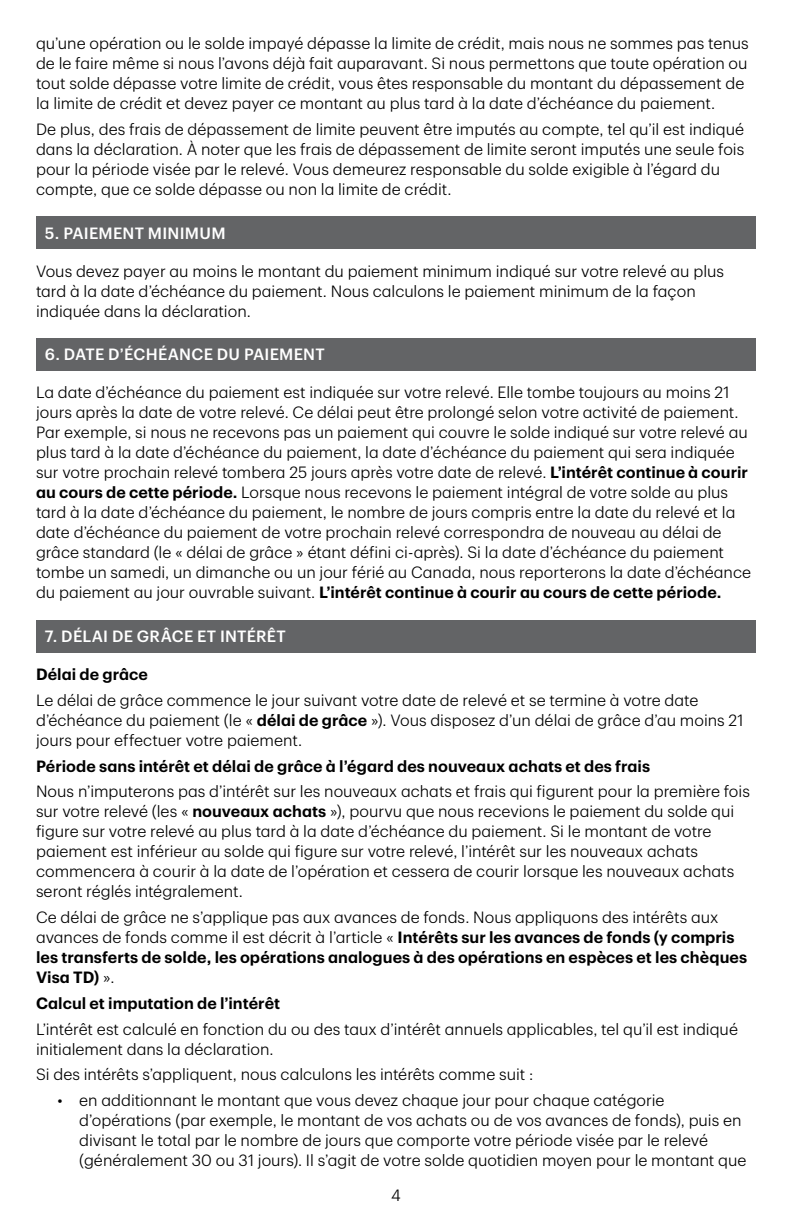
<style>
.page{position:relative;width:792px;height:1224px;background:#fff}
.page>*{position:absolute;margin:0;border:0;box-sizing:border-box;transform-origin:0 0}
.t1{font:300 16px/20px "TD Graphik";color:#000}
.t2{font:600 16px/20px "TD Graphik";letter-spacing:.005em;color:#000}
.t3{font:500 16px "TD Graphik";letter-spacing:.015em;color:#fff}
.s1{font-weight:600}
.s2{font-weight:300}
</style>
<div class="page">
<div style="left:36px;top:216px;width:720px;height:33px;background:#636466"></div>
<div style="left:36px;top:338px;width:720px;height:32px;background:#636466"></div>
<div style="left:36px;top:620px;width:720px;height:32px;background:#636466"></div>
<p class="t1" style="left:36px;top:32px;width:714px">qu’une opération ou le solde impayé dépasse la limite de crédit, mais nous ne sommes pas tenus de le faire même si nous l’avons déjà fait auparavant. Si nous permettons que toute opération ou tout solde dépasse votre limite de crédit, vous êtes responsable du montant du dépassement de la limite de crédit et devez payer ce montant au plus tard à la date d’échéance du paiement.</p>
<p class="t1" style="left:36px;top:118px;width:710px">De plus, des frais de dépassement de limite peuvent être imputés au compte, tel qu’il est indiqué dans la déclaration. À noter que les frais de dépassement de limite seront imputés une seule fois pour la période visée par le relevé. Vous demeurez responsable du solde exigible à l’égard du compte, que ce solde dépasse ou non la limite de crédit.</p>
<h3 class="t3" style="left:45px;top:221px;width:182px">5. PAIEMENT MINIMUM</h3>
<p class="t1" style="left:36px;top:259px;width:690px">Vous devez payer au moins le montant du paiement minimum indiqué sur votre relevé au plus tard à la date d’échéance du paiement. Nous calculons le paiement minimum de la façon indiquée dans la déclaration.</p>
<h3 class="t3" style="left:45px;top:342px;width:281px">6. DATE D’ÉCHÉANCE DU PAIEMENT</h3>
<p class="t1" style="left:36px;top:381px;width:717px">La date d’échéance du paiement est indiquée sur votre relevé. Elle tombe toujours au moins 21 jours après la date de votre relevé. Ce délai peut être prolongé selon votre activité de paiement.<br>Par exemple, si nous ne recevons pas un paiement qui couvre le solde indiqué sur votre relevé au plus tard à la date d’échéance du paiement, la date d’échéance du paiement qui sera indiquée sur votre prochain relevé tombera 25 jours après votre date de relevé. <span class="s1">L’intérêt continue à courir au cours de cette période.</span> Lorsque nous recevons le paiement intégral de votre solde au plus tard à la date d’échéance du paiement, le nombre de jours compris entre la date du relevé et la date d’échéance du paiement de votre prochain relevé correspondra de nouveau au délai de grâce standard (le « délai de grâce » étant défini ci‑après). Si la date d’échéance du paiement tombe un samedi, un dimanche ou un jour férié au Canada, nous reporterons la date d’échéance du paiement au jour ouvrable suivant. <span class="s1">L’intérêt continue à courir au cours de cette période.</span></p>
<h3 class="t3" style="left:45px;top:624px;width:242px">7. DÉLAI DE GRÂCE ET INTÉRÊT</h3>
<h4 class="t2" style="left:36px;top:663px;width:114px">Délai de grâce</h4>
<p class="t1" style="left:36px;top:689px;width:709px">Le délai de grâce commence le jour suivant votre date de relevé et se termine à votre date d’échéance du paiement (le « <span class="s1">délai de grâce</span> »). Vous disposez d’un délai de grâce d’au moins 21 jours pour effectuer votre paiement.</p>
<h4 class="t2" style="left:36px;top:755px;width:616px">Période sans intérêt et délai de grâce à l’égard des nouveaux achats et des frais</h4>
<p class="t1" style="left:36px;top:780px;width:715px">Nous n’imputerons pas d’intérêt sur les nouveaux achats et frais qui figurent pour la première fois sur votre relevé (les « <span class="s1">nouveaux achats</span> »), pourvu que nous recevions le paiement du solde qui figure sur votre relevé au plus tard à la date d’échéance du paiement. Si le montant de votre paiement est inférieur au solde qui figure sur votre relevé, l’intérêt sur les nouveaux achats commencera à courir à la date de l’opération et cessera de courir lorsque les nouveaux achats seront réglés intégralement.</p>
<p class="t2" style="left:36px;top:906px;width:713px"><span class="s2">Ce délai de grâce ne s’applique pas aux avances de fonds. Nous appliquons des intérêts aux avances de fonds comme il est décrit à l’article «</span> Intérêts sur les avances de fonds (y compris les transferts de solde, les opérations analogues à des opérations en espèces et les chèques Visa TD) <span class="s2">».</span></p>
<h4 class="t2" style="left:36px;top:992px;width:246px">Calcul et imputation de l’intérêt</h4>
<p class="t1" style="left:36px;top:1018px;width:704px">L’intérêt est calculé en fonction du ou des taux d’intérêt annuels applicables, tel qu’il est indiqué initialement dans la déclaration.</p>
<p class="t1" style="left:36px;top:1063px;width:499px">Si des intérêts s’appliquent, nous calculons les intérêts comme suit :</p>
<p class="t1" style="left:79px;top:1089px;width:669px;text-indent:-22px">• en additionnant le montant que vous devez chaque jour pour chaque catégorie d’opérations (par exemple, le montant de vos achats ou de vos avances de fonds), puis en divisant le total par le nombre de jours que comporte votre période visée par le relevé (généralement 30 ou 31 jours). Il s’agit de votre solde quotidien moyen pour le montant que</p>
<p class="t1" style="left:391px;top:1184px;width:11px">4</p>
</div>
